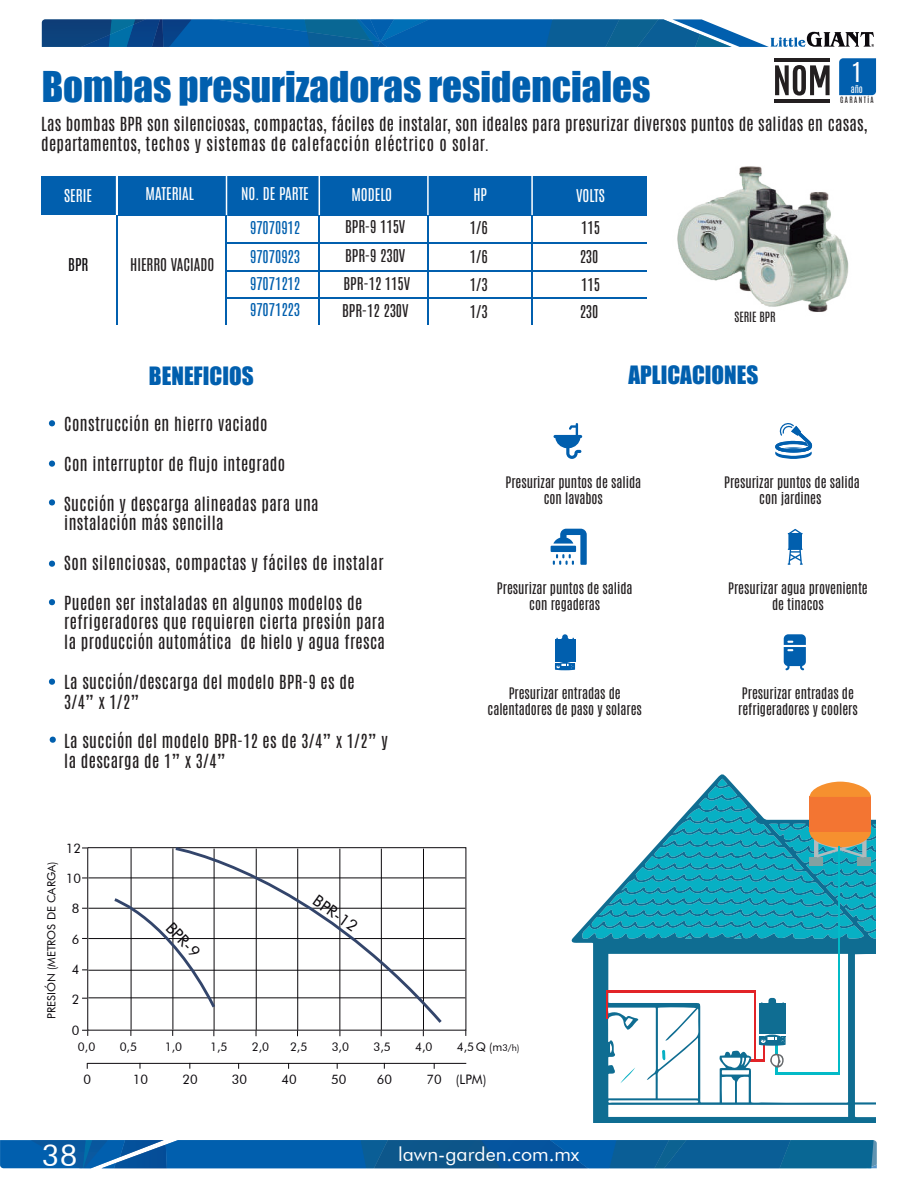
<style>
.page{position:relative;width:918px;height:1188px;background:#fff}
.page>*{position:absolute;margin:0;border:0;box-sizing:border-box;transform-origin:0 0}
.t1{font:39px "Impact";color:#015fae}
.t2{font:30px "Futura BT";color:#fff}
.t3{font:23.25px "Impact";color:#015fae}
.t4{font:23.25px "Antonio";color:#fff}
.t5{font:19.5px "Futura BT";color:#fff}
.t6{font:16.5px/19.8px "Antonio";letter-spacing:.025em;color:#231f20}
.t7{font:15.9px "Futura BT";color:#0c090d}
.t8{font:15px/28.5px "Antonio";color:#231f20}
.t9{font:15px "Antonio";color:#fff}
.t10{font:15px/29px "Antonio";color:#015fae}
.t11{font:15px "Antonio";color:#0b090c}
.t12{font:13.5px/16.2px "Antonio";color:#231f20;text-align:center}
.t13{font:13.05px "Futura BT";color:#0c090d}
.t14{font:12px "Futura BT";color:#0c090d}
.t15{font:12px "Antonio";color:#231f20}
.t16{font:11.25px "Futura BT";color:#0c090d}
.t17{font:9.3px "Futura BT";color:#0c090d}
.t18{font:8.85px "Antonio";color:#fff}
.t19{font:7.35px "Antonio";letter-spacing:.2em;color:#231f20}
.s1{font-size:12px}
.s2{font-size:11.85px}
</style>
<div class="page">
<svg style="left:0;top:1140px;width:877px;height:28px;background:#0a5f9f"></svg>
<svg style="left:42px;top:19px;width:832px;height:28px;background:#2d73aa"></svg>
<img style="left:677px;top:166px;width:172px;height:146px">
<svg style="left:49px;top:420px;width:6px;height:6px"></svg>
<svg style="left:49px;top:461px;width:6px;height:6px"></svg>
<svg style="left:49px;top:499px;width:6px;height:7px"></svg>
<svg style="left:49px;top:560px;width:6px;height:7px"></svg>
<svg style="left:49px;top:599px;width:6px;height:7px"></svg>
<svg style="left:49px;top:678px;width:6px;height:7px"></svg>
<svg style="left:49px;top:736px;width:7px;height:7px"></svg>
<svg style="left:554px;top:423px;width:28px;height:36px"></svg>
<svg style="left:784px;top:634px;width:22px;height:36px"></svg>
<div style="left:551px;top:546px;width:25px;height:6px;background:#015fae"></div>
<svg style="left:553px;top:529px;width:34px;height:36px"></svg>
<svg style="left:788px;top:529px;width:15px;height:36px"></svg>
<svg style="left:775px;top:423px;width:38px;height:36px"></svg>
<div style="left:562px;top:634px;width:6px;height:7px;background:#015fae;border-radius:3px"></div>
<div style="left:555px;top:639px;width:20px;height:22px;background:#015fae"></div>
<svg style="left:555px;top:662px;width:20px;height:8px"></svg>
<svg style="left:571px;top:774px;width:305px;height:349px"></svg>
<svg style="left:582px;top:779px;width:294px;height:162px"></svg>
<hr style="left:838px;top:846px;width:2px;height:229px;background:#03bac7">
<hr style="left:775px;top:1072px;width:65px;height:3px;background:#03bac7">
<svg style="left:607px;top:992px;width:1px;height:26px"></svg>
<hr style="left:607px;top:990px;width:149px;height:2px;background:#e22327">
<div style="left:769px;top:998px;width:7px;height:9px;background:#0f6d92;border-radius:3px"></div>
<div style="left:759px;top:1004px;width:27px;height:30px;background:#0f6d92"></div>
<svg style="left:759px;top:1002px;width:27px;height:2px"></svg>
<svg style="left:749px;top:1035px;width:37px;height:40px"></svg>
<div style="left:87px;top:847px;width:379px;height:184px;border:1px solid #0c090d"></div>
<hr style="left:88px;top:878px;width:377px;height:1px;background:#0b090c">
<hr style="left:88px;top:908px;width:377px;height:1px;background:#0b090c">
<hr style="left:88px;top:938px;width:377px;height:1px;background:#0b090c">
<hr style="left:88px;top:970px;width:377px;height:1px;background:#0b090c">
<hr style="left:88px;top:998px;width:377px;height:1px;background:#0b090c">
<hr style="left:131px;top:848px;width:1px;height:182px;background:#0b090c">
<hr style="left:173px;top:848px;width:1px;height:182px;background:#0b090c">
<hr style="left:214px;top:849px;width:1px;height:181px;background:#0b090c">
<hr style="left:256px;top:849px;width:1px;height:181px;background:#0b090c">
<hr style="left:297px;top:849px;width:1px;height:181px;background:#0b090c">
<hr style="left:340px;top:849px;width:1px;height:181px;background:#0b090c">
<hr style="left:381px;top:849px;width:1px;height:181px;background:#0b090c">
<hr style="left:423px;top:849px;width:1px;height:181px;background:#0b090c">
<svg style="left:114px;top:898px;width:62px;height:109px"></svg>
<svg style="left:176px;top:847px;width:266px;height:176px"></svg>
<hr style="left:87px;top:1063px;width:379px;height:1px;background:#0c090d">
<svg style="left:839px;top:58px;width:37px;height:37px"></svg>
<svg style="left:775px;top:65px;width:55px;height:31px"></svg>
<hr style="left:774px;top:99px;width:56px;height:4px;background:#231f20">
<hr style="left:774px;top:58px;width:56px;height:4px;background:#231f20">
<div style="left:41px;top:176px;width:605px;height:39px;background:#015fae"></div>
<hr style="left:226px;top:176px;width:1px;height:44px;background:#fff">
<hr style="left:226px;top:242px;width:420px;height:2px;background:#015fae">
<hr style="left:226px;top:270px;width:420px;height:2px;background:#015fae">
<hr style="left:226px;top:297px;width:420px;height:1px;background:#015fae">
<hr style="left:226px;top:215px;width:1px;height:110px;background:#015fae">
<hr style="left:531px;top:175px;width:2px;height:45px;background:#fff">
<hr style="left:427px;top:175px;width:2px;height:45px;background:#fff">
<hr style="left:319px;top:175px;width:1px;height:45px;background:#fff">
<hr style="left:427px;top:215px;width:2px;height:110px;background:#015fae">
<hr style="left:531px;top:215px;width:2px;height:110px;background:#015fae">
<hr style="left:319px;top:215px;width:1px;height:110px;background:#015fae">
<hr style="left:116px;top:176px;width:1px;height:39px;background:#fff">
<hr style="left:116px;top:215px;width:1px;height:110px;background:#015fae">
<h3 class="t4" style="left:852px;top:55px;width:11px">1</h3>
<p class="t18" style="left:851px;top:83px;width:14px">año</p>
<h1 class="t1" style="left:42px;top:56px;width:610px">Bombas presurizadoras residenciales</h1>
<p class="t19" style="left:840px;top:94px;width:35px">GARANTíA</p>
<p class="t6" style="left:41px;top:114px;width:828px">Las bombas BPR son silenciosas, compactas, fáciles de instalar, son ideales para presurizar diversos puntos de salidas en casas, departamentos, techos y sistemas de calefacción eléctrico o solar.</p>
<p class="t9" style="left:64px;top:185px;width:29px">SERIE</p>
<p class="t9" style="left:576px;top:185px;width:30px">VOLTS</p>
<p class="t9" style="left:146px;top:183px;width:50px">MATERIAL</p>
<p class="t9" style="left:241px;top:183px;width:69px">NO. DE PARTE</p>
<p class="t10" style="left:250px;top:213px;width:52px">97070912<br>97070923</p>
<p class="t10" style="left:250px;top:271px;width:52px;line-height:26px">97071212<br>97071223</p>
<p class="t9" style="left:351px;top:184px;width:42px">MODELO</p>
<p class="t9" style="left:473px;top:184px;width:15px">HP</p>
<p class="t8" style="left:345px;top:212px;width:62px;line-height:29px">BPR-9 115V<br>BPR-9 230V</p>
<p class="t8" style="left:342px;top:270px;width:70px;line-height:27px">BPR-12 115V<br>BPR-12 230V</p>
<p class="t8" style="left:470px;top:214px;width:19px">1/6<br>1/6</p>
<p class="t8" style="left:580px;top:214px;width:22px">115<br>230</p>
<p class="t8" style="left:470px;top:271px;width:19px">1/3</p>
<p class="t8" style="left:581px;top:271px;width:20px">115</p>
<p class="t8" style="left:130px;top:251px;width:86px">HIERRO VACIADO</p>
<p class="t11" style="left:68px;top:254px;width:22px">BPR</p>
<p class="t8" style="left:470px;top:297px;width:19px">1/3</p>
<p class="t8" style="left:580px;top:297px;width:20px">230</p>
<p class="t15" style="left:734px;top:309px;width:43px">SERIE BPR</p>
<h3 class="t3" style="left:149px;top:357px;width:106px">BENEFICIOS</h3>
<p class="t6" style="left:64px;top:415px;width:205px">Construcción en hierro vaciado</p>
<p class="t6" style="left:64px;top:454px;width:223px">Con interruptor de flujo integrado</p>
<p class="t6" style="left:64px;top:494px;width:256px">Succión y descarga alineadas para una instalación más sencilla</p>
<p class="t6" style="left:64px;top:553px;width:321px">Son silenciosas, compactas y fáciles de instalar</p>
<p class="t6" style="left:64px;top:593px;width:322px">Pueden ser instaladas en algunos modelos de refrigeradores que requieren cierta presión para la producción automática de hielo y agua fresca</p>
<p class="t6" style="left:64px;top:672px;width:292px">La succión/descarga del modelo BPR-9 es de<br>3/4” x 1/2”</p>
<p class="t6" style="left:64px;top:732px;width:325px">La succión del modelo BPR-12 es de 3/4” x 1/2” y la descarga de 1” x 3/4”</p>
<h3 class="t3" style="left:628px;top:357px;width:131px">APLICACIONES</h3>
<p class="t12" style="left:505px;top:474px;width:137px">Presurizar puntos de salida con lavabos</p>
<p class="t12" style="left:724px;top:474px;width:137px">Presurizar puntos de salida con jardines</p>
<p class="t12" style="left:497px;top:580px;width:137px">Presurizar puntos de salida con regaderas</p>
<p class="t12" style="left:728px;top:580px;width:141px">Presurizar agua proveniente de tinacos</p>
<p class="t12" style="left:488px;top:685px;width:156px">Presurizar entradas de calentadores de paso y solares</p>
<p class="t12" style="left:738px;top:686px;width:121px;text-align:left">Presurizar entradas de refrigeradores y coolers</p>
<p class="t16" style="left:45px;top:1019px;width:159px;rotate:-90deg">PRESIÓN (METROS DE CARGA)</p>
<p class="t13" style="left:66px;top:840px;width:17px">12</p>
<p class="t13" style="left:66px;top:870px;width:17px">10</p>
<p class="t13" style="left:72px;top:901px;width:9px">8</p>
<p class="t13" style="left:72px;top:931px;width:9px">6</p>
<p class="t13" style="left:72px;top:961px;width:9px">4</p>
<p class="t13" style="left:72px;top:992px;width:9px">2</p>
<p class="t13" style="left:72px;top:1022px;width:9px">0</p>
<p class="t14" style="left:78px;top:1039px;width:19px">0,0</p>
<p class="t14" style="left:120px;top:1039px;width:19px">0,5</p>
<p class="t14" style="left:165px;top:1039px;width:19px">1,0</p>
<p class="t14" style="left:210px;top:1039px;width:19px">1,5</p>
<p class="t14" style="left:252px;top:1039px;width:19px">2,0</p>
<p class="t14" style="left:290px;top:1039px;width:19px">2,5</p>
<p class="t14" style="left:332px;top:1039px;width:19px">3,0</p>
<p class="t14" style="left:373px;top:1039px;width:19px">3,5</p>
<p class="t14" style="left:415px;top:1039px;width:19px">4,0</p>
<p class="t17" style="left:457px;top:1042px;width:64px"><span class="s1">4,5</span> <span class="s2">Q (m</span>3/h)</p>
<p class="t7" style="left:320px;top:891px;width:52px;rotate:35deg">BPR-12</p>
<p class="t7" style="left:176px;top:918px;width:43px;rotate:46deg">BPR-9</p>
<p class="t13" style="left:84px;top:1072px;width:9px">0</p>
<p class="t13" style="left:133px;top:1072px;width:17px">10</p>
<p class="t13" style="left:182px;top:1072px;width:17px">20</p>
<p class="t13" style="left:232px;top:1072px;width:17px">30</p>
<p class="t13" style="left:282px;top:1072px;width:17px">40</p>
<p class="t13" style="left:331px;top:1072px;width:17px">50</p>
<p class="t13" style="left:377px;top:1072px;width:17px">60</p>
<p class="t13" style="left:426px;top:1072px;width:62px">70 (LPM)</p>
<h2 class="t2" style="left:42px;top:1137px;width:37px">38</h2>
<p class="t5" style="left:398px;top:1142px;width:183px">lawn-garden.com.mx</p>
</div>
